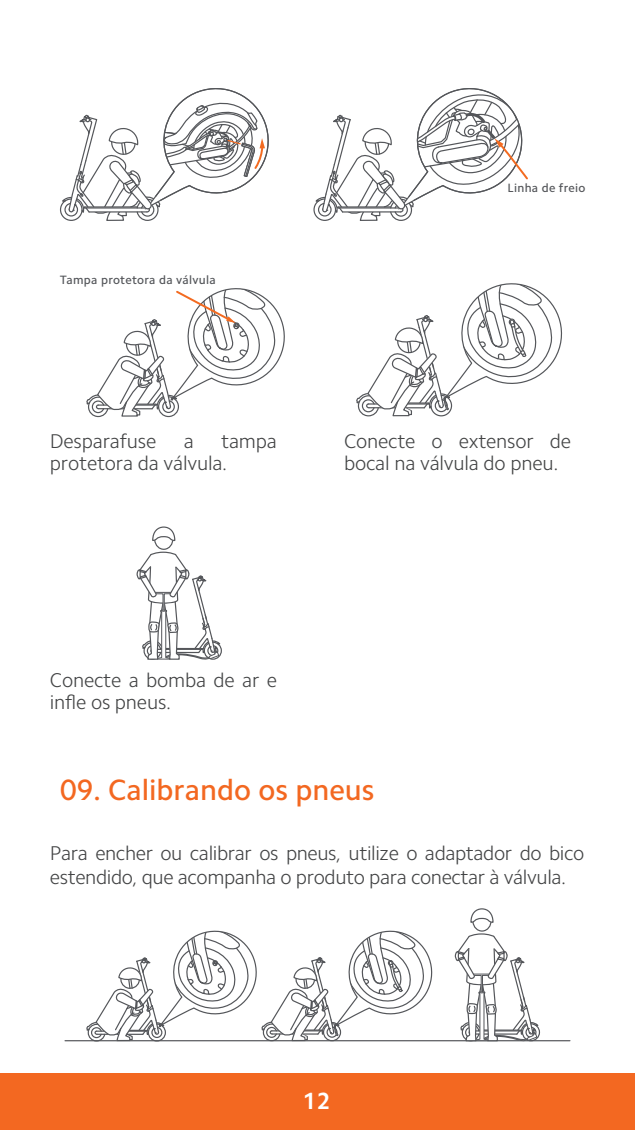
<style>
.page{position:relative;width:635px;height:1130px;background:#fff}
.page>*{position:absolute;margin:0;border:0;box-sizing:border-box;transform-origin:0 0}
.t1{font:500 29.6px "Camphor Pro";color:#f36821}
.t2{font:700 23.6px "Camphor Pro";color:#fff}
.t3{font:300 20px/22px "Camphor Pro";letter-spacing:-.02em;color:#434445}
.t4{font:500 12px "Camphor Pro";letter-spacing:.025em;color:#54565a}
</style>
<div class="page">
<div style="left:0;top:1073px;width:635px;height:56px;background:#f36821"></div>
<svg style="left:60px;top:88px;width:209px;height:133px"></svg>
<svg style="left:313px;top:88px;width:215px;height:133px"></svg>
<svg style="left:86px;top:288px;width:199px;height:129px"></svg>
<svg style="left:356px;top:283px;width:207px;height:134px"></svg>
<div style="left:154px;top:528px;width:20px;height:22px;border:1px solid #54565a;border-radius:50%"></div>
<svg style="left:152px;top:526px;width:24px;height:15px"></svg>
<svg style="left:136px;top:551px;width:86px;height:109px"></svg>
<hr style="left:65px;top:1039px;width:505px;height:2px;background:#54565a">
<div style="left:472px;top:910px;width:20px;height:21px;border:1px solid #54565a;border-radius:50%"></div>
<svg style="left:470px;top:908px;width:24px;height:15px"></svg>
<svg style="left:85px;top:930px;width:352px;height:112px"></svg>
<svg style="left:454px;top:931px;width:87px;height:110px"></svg>
<p class="t4" style="left:60px;top:273px;width:158px">Tampa protetora da válvula</p>
<p class="t4" style="left:508px;top:181px;width:79px">Linha de freio</p>
<p class="t3" style="left:50px;top:430px;width:108px">Desparafuse</p>
<p class="t3" style="left:184px;top:430px;width:12px">a</p>
<p class="t3" style="left:50px;top:430px;width:229px;text-indent:171px">tampa protetora da válvula.</p>
<p class="t3" style="left:344px;top:430px;width:229px">Conecte o extensor de bocal na válvula do pneu.</p>
<p class="t3" style="left:50px;top:668px;width:229px">Conecte a bomba de ar e infle os pneus.</p>
<h1 class="t1" style="left:60px;top:772px;width:316px">09. Calibrando os pneus</h1>
<p class="t3" style="left:50px;top:841px;width:536px;line-height:24px">Para encher ou calibrar os pneus, utilize o adaptador do bico estendido, que acompanha o produto para conectar à válvula.</p>
<p class="t2" style="left:303px;top:1087px;width:29px">12</p>
</div>
